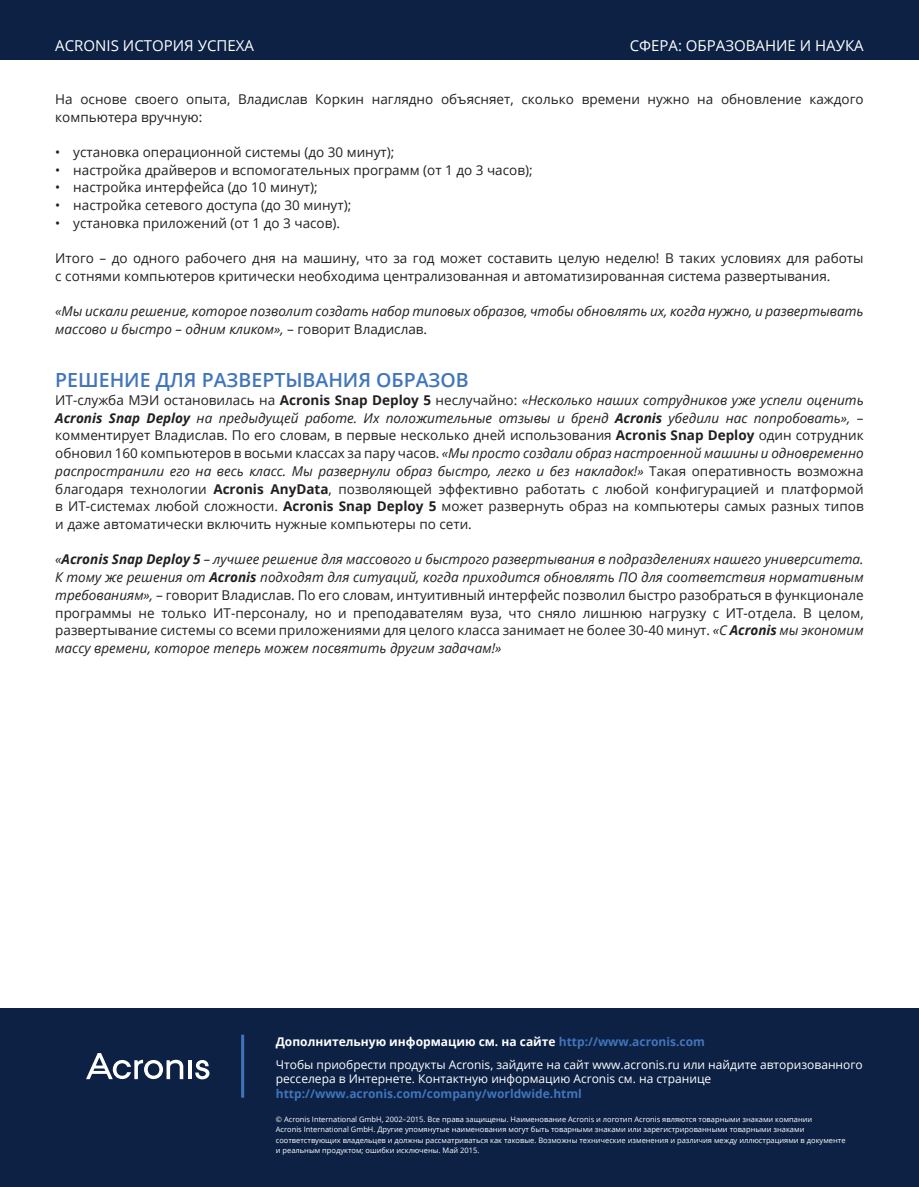
<style>
.page{position:relative;width:919px;height:1187px;background:#fff}
.page>*{position:absolute;margin:0;border:0;box-sizing:border-box;transform-origin:0 0}
.t1{font:600 19.5px "Open Sans";color:#4175bb}
.t2{font:15px "Open Sans";color:#fff}
.t3{font:13.5px/17.7px "Open Sans";color:#231f20}
.t4{font:italic 13.5px/17.7px "Open Sans";color:#231f20}
.t5{font:12px/14.4px "Open Sans";color:#fff}
.t6{font:700 12px "Open Sans";color:#fff}
.t7{font:7.5px/10.5px "Open Sans";color:#fff}
.s1{font-style:normal}
.s2{font-weight:700}
.s3{font-style:italic}
.s4{font-weight:700;font-style:italic}
.s5{color:#4175bb}
.s6{font-weight:700;color:#4175bb}
</style>
<div class="page">
<div style="left:0;top:0;width:918px;height:60px;background:#0c2144"></div>
<div style="left:0;top:1008px;width:918px;height:178px;background:#0c2144"></div>
<hr style="left:188px;top:1060px;width:3px;height:19px;background:#fff">
<svg style="left:195px;top:1060px;width:14px;height:19px"></svg>
<svg style="left:86px;top:1053px;width:97px;height:26px"></svg>
<hr style="left:241px;top:1034px;width:3px;height:63px;background:#4175bb">
<p class="t2" style="left:55px;top:35px;width:200px">ACRONIS ИСТОРИЯ УСПЕХА</p>
<p class="t2" style="left:629px;top:35px;width:235px">СФЕРА: ОБРАЗОВАНИЕ И НАУКА</p>
<p class="t3" style="left:55px;top:90px;width:809px">На основе своего опыта, Владислав Коркин наглядно объясняет, сколько времени нужно на обновление каждого компьютера вручную:</p>
<p class="t3" style="left:55px;top:143px;width:341px">• установка операционной системы (до 30 минут);</p>
<p class="t3" style="left:55px;top:161px;width:479px">• настройка драйверов и вспомогательных программ (от 1 до 3 часов);</p>
<p class="t3" style="left:55px;top:178px;width:264px">• настройка интерфейса (до 10 минут);</p>
<p class="t3" style="left:55px;top:196px;width:297px">• настройка сетевого доступа (до 30 минут);</p>
<p class="t3" style="left:55px;top:214px;width:286px">• установка приложений (от 1 до 3 часов).</p>
<p class="t3" style="left:55px;top:249px;width:809px">Итого – до одного рабочего дня на машину, что за год может составить целую неделю! В таких условиях для работы с сотнями компьютеров критически необходима централизованная и автоматизированная система развертывания.</p>
<p class="t4" style="left:55px;top:302px;width:809px">«Мы искали решение, которое позволит создать набор типовых образов, чтобы обновлять их, когда нужно, и развертывать массово и быстро – одним кликом», <span class="s1">– говорит Владислав.</span></p>
<p class="t1" style="left:55px;top:367px;width:415px">РЕШЕНИЕ ДЛЯ РАЗВЕРТЫВАНИЯ ОБРАЗОВ</p>
<p class="t3" style="left:55px;top:391px;width:809px;text-align:justify">ИТ-служба МЭИ остановилась на <span class="s2">Acronis Snap Deploy 5</span> неслучайно: <span class="s3">«Несколько наших сотрудников уже успели оценить </span><span class="s4">Acronis Snap Deploy</span> <span class="s3">на предыдущей работе. Их положительные отзывы и бренд</span> <span class="s4">Acronis</span> <span class="s3">убедили нас попробовать»,</span> – комментирует Владислав. По его словам, в первые несколько дней использования <span class="s2">Acronis Snap Deploy</span> один сотрудник обновил 160 компьютеров в восьми классах за пару часов. <span class="s3">«Мы просто создали образ настроенной машины и одновременно распространили его на весь класс. Мы развернули образ быстро, легко и без накладок!»</span> Такая оперативность возможна благодаря технологии <span class="s2">Acronis AnyData</span>, позволяющей эффективно работать с любой конфигурацией и платформой в ИТ-системах любой сложности. <span class="s2">Acronis Snap Deploy 5</span> может развернуть образ на компьютеры самых разных типов и даже автоматически включить нужные компьютеры по сети.</p>
<p class="t3" style="left:55px;top:550px;width:809px;text-align:justify"><span class="s3">«</span><span class="s4">Acronis Snap Deploy 5</span> <span class="s3">– лучшее решение для массового и быстрого развертывания в подразделениях нашего университета.<br>К тому же решения от</span> <span class="s4">Acronis</span> <span class="s3">подходят для ситуаций, когда приходится обновлять ПО для соответствия нормативным требованиям»,</span> – говорит Владислав. По его словам, интуитивный интерфейс позволил быстро разобраться в функционале программы не только ИТ-персоналу, но и преподавателям вуза, что сняло лишнюю нагрузку с ИТ-отдела. В целом, развертывание системы со всеми приложениями для целого класса занимает не более 30‑40 минут. <span class="s3">«С</span> <span class="s4">Acronis</span> <span class="s3">мы экономим массу времени, которое теперь можем посвятить другим задачам!»</span></p>
<p class="t6" style="left:276px;top:1033px;width:430px">Дополнительную информацию см. на сайте <span class="s5">http://www.acronis.com</span></p>
<p class="t5" style="left:276px;top:1056px;width:588px">Чтобы приобрести продукты Acronis, зайдите на сайт www.acronis.ru или найдите авторизованного ресселера в Интернете. Контактную информацию Acronis см. на странице <span class="s6">http://www.acronis.com/company/worldwide.html</span></p>
<p class="t7" style="left:276px;top:1113px;width:571px">© Acronis International GmbH, 2002–2015. Все права защищены. Наименование Acronis и логотип Acronis являются товарными знаками компании<br>Acronis International GmbH. Другие упомянутые наименования могут быть товарными знаками или зарегистрированными товарными знаками соответствующих владельцев и должны рассматриваться как таковые. Возможны технические изменения и различия между иллюстрациями в документе и реальным продуктом; ошибки исключены. Май 2015.</p>
</div>
